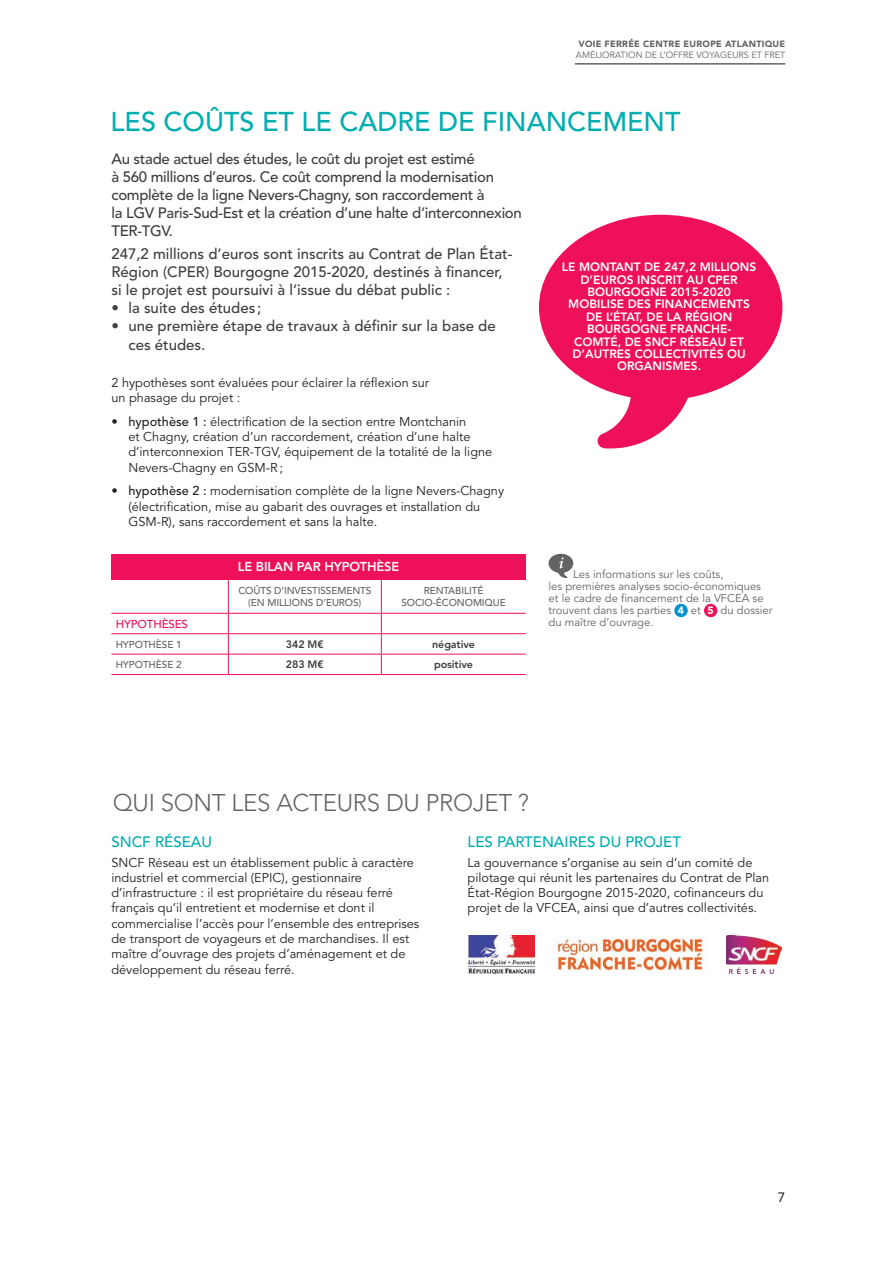
<style>
.page{position:relative;width:893px;height:1263px;background:#fff}
.page>*{position:absolute;margin:0;border:0;box-sizing:border-box;transform-origin:0 0}
.t1{font:500 27px "Avenir LT Std";color:#00adb0}
.t2{font:300 24px "Avenir LT Std";letter-spacing:-.01em;color:#636366}
.t3{font:500 15px/18px "Avenir LT Std";color:#3e3e3f}
.t4{font:500 15px/18px "Avenir LT Std";letter-spacing:-.02em;color:#3e3e3f}
.t5{font:500 15px "Avenir LT Std";color:#00adb0}
.t6{font:13.5px "Avenir LT Std";color:#231f20}
.t7{font:800 12.9px "Avenir LT Std";letter-spacing:-.01em;color:#fff}
.t8{font:12.75px/15.3px "Avenir LT Std";color:#231f20}
.t9{font:800 12px/12.3px "Avenir LT Std";color:#fff;text-align:center}
.t10{font:500 11.4px "Avenir LT Std";letter-spacing:-.01em;color:#ee1059}
.t11{font:11.25px/12px "Avenir LT Std";color:#636366}
.t12{font:800 10.65px "Avenir LT Std";letter-spacing:-.01em;color:#3e3e3f}
.t13{font:500 10.05px/11.4px "Avenir LT Std";letter-spacing:-.01em;color:#636366;text-align:center}
.t14{font:9px "Avenir LT Std";color:#636366}
.t15{font:900 9px "Avenir LT Std";letter-spacing:.03em;color:#636366}
.s1{font-weight:500}
.s2{font-weight:900;font-size:10.5px;color:#fff}
</style>
<div class="page">
<hr style="left:575px;top:63px;width:210px;height:2px;background:#636366">
<img style="left:726px;top:935px;width:55px;height:38px">
<img style="left:553px;top:937px;width:150px;height:33px">
<img style="left:469px;top:935px;width:65px;height:39px">
<svg style="left:539px;top:215px;width:243px;height:234px;fill:#ee1059"></svg>
<div style="left:111px;top:554px;width:415px;height:25px;background:#ee1059"></div>
<hr style="left:111px;top:579px;width:117px;height:1px;background:#ee1059">
<hr style="left:228px;top:579px;width:153px;height:1px;background:#ee1059">
<hr style="left:228px;top:580px;width:1px;height:33px;background:#ee1059">
<hr style="left:381px;top:579px;width:145px;height:1px;background:#ee1059">
<hr style="left:381px;top:580px;width:1px;height:33px;background:#ee1059">
<hr style="left:111px;top:613px;width:117px;height:1px;background:#ee1059">
<hr style="left:228px;top:613px;width:153px;height:1px;background:#ee1059">
<hr style="left:381px;top:613px;width:145px;height:1px;background:#ee1059">
<hr style="left:111px;top:633px;width:117px;height:1px;background:#ee1059">
<hr style="left:228px;top:633px;width:153px;height:1px;background:#ee1059">
<hr style="left:381px;top:633px;width:145px;height:1px;background:#ee1059">
<hr style="left:111px;top:654px;width:117px;height:1px;background:#ee1059">
<hr style="left:228px;top:654px;width:153px;height:1px;background:#ee1059">
<svg style="left:228px;top:614px;width:1px;height:60px"></svg>
<hr style="left:381px;top:654px;width:145px;height:1px;background:#ee1059">
<svg style="left:381px;top:614px;width:1px;height:60px"></svg>
<hr style="left:111px;top:674px;width:117px;height:1px;background:#ee1059">
<hr style="left:228px;top:674px;width:153px;height:1px;background:#ee1059">
<hr style="left:381px;top:674px;width:145px;height:1px;background:#ee1059">
<svg style="left:549px;top:554px;width:24px;height:24px"></svg>
<div style="left:674px;top:604px;width:14px;height:13px;background:#0093d0;border-radius:50%"></div>
<div style="left:704px;top:604px;width:13px;height:13px;background:#ee1059;border-radius:50%"></div>
<p class="t15" style="left:578px;top:39px;width:208px">VOIE FERRÉE CENTRE EUROPE ATLANTIQUE</p>
<p class="t14" style="left:576px;top:50px;width:211px">AMÉLIORATION DE L’OFFRE VOYAGEURS ET FRET</p>
<h1 class="t1" style="left:111px;top:106px;width:572px">LES COÛTS ET LE CADRE DE FINANCEMENT</h1>
<p class="t4" style="left:111px;top:150px;width:412px">Au stade actuel des études, le coût du projet est estimé<br>à 560 millions d’euros. Ce coût comprend la modernisation complète de la ligne Nevers-Chagny, son raccordement à<br>la LGV Paris-Sud-Est et la création d’une halte d’interconnexion TER-TGV.</p>
<p class="t3" style="left:111px;top:245px;width:402px">247,2 millions d’euros sont inscrits au Contrat de Plan État-<br>Région (CPER) Bourgogne 2015-2020, destinés à financer, si le projet est poursuivi à l’issue du débat public :</p>
<p class="t3" style="left:111px;top:299px;width:152px">• la suite des études ;</p>
<p class="t3" style="left:128px;top:316px;width:369px;line-height:19.5px;text-indent:-17px">• une première étape de travaux à définir sur la base de ces études.</p>
<p class="t8" style="left:111px;top:375px;width:319px">2 hypothèses sont évaluées pour éclairer la réflexion sur un phasage du projet :</p>
<p class="t8" style="left:128px;top:414px;width:365px;text-indent:-17px"><span class="s1">• hypothèse 1 :</span> électrification de la section entre Montchanin<br>et Chagny, création d’un raccordement, création d’une halte d’interconnexion TER-TGV, équipement de la totalité de la ligne Nevers-Chagny en GSM-R;</p>
<p class="t8" style="left:128px;top:484px;width:377px;text-indent:-17px"><span class="s1">• hypothèse 2 :</span> modernisation complète de la ligne Nevers-Chagny (électrification, mise au gabarit des ouvrages et installation du<br>GSM-R), sans raccordement et sans la halte.</p>
<p class="t9" style="left:562px;top:261px;width:196px">LE MONTANT DE 247,2 MILLIONS<br>D’EUROS INSCRIT AU CPER<br>BOURGOGNE 2015-2020<br>MOBILISE DES FINANCEMENTS<br>DE L’ÉTAT, DE LA RÉGION<br>BOURGOGNE FRANCHE-<br>COMTÉ, DE SNCF RÉSEAU ET<br>D’AUTRES COLLECTIVITÉS OU<br>ORGANISMES.</p>
<p class="t7" style="left:238px;top:559px;width:163px">LE BILAN PAR HYPOTHÈSE</p>
<p class="t13" style="left:238px;top:585px;width:135px">COÛTS D’INVESTISSEMENTS (EN MILLIONS D’EUROS)</p>
<p class="t13" style="left:401px;top:585px;width:106px">RENTABILITÉ<br>SOCIO-ÉCONOMIQUE</p>
<p class="t10" style="left:116px;top:617px;width:74px">HYPOTHÈSES</p>
<p class="t13" style="left:116px;top:639px;width:67px">HYPOTHÈSE 1</p>
<p class="t12" style="left:286px;top:638px;width:39px">342 M€</p>
<p class="t12" style="left:432px;top:638px;width:44px">négative</p>
<p class="t13" style="left:116px;top:659px;width:67px">HYPOTHÈSE 2</p>
<p class="t12" style="left:286px;top:658px;width:39px">283 M€</p>
<p class="t12" style="left:434px;top:658px;width:40px">positive</p>
<p class="t11" style="left:549px;top:568px;width:226px;text-indent:25px">Les informations sur les coûts,<br>les premières analyses socio-économiques et le cadre de financement de la VFCEA se trouvent dans les parties <span class="s2">4</span> et <span class="s2">5</span> du dossier du maître d’ouvrage.</p>
<h2 class="t2" style="left:113px;top:789px;width:418px">QUI SONT LES ACTEURS DU PROJET ?</h2>
<p class="t5" style="left:111px;top:833px;width:102px">SNCF RÉSEAU</p>
<p class="t8" style="left:111px;top:855px;width:309px">SNCF Réseau est un établissement public à caractère industriel et commercial (EPIC), gestionnaire d’infrastructure : il est propriétaire du réseau ferré français qu’il entretient et modernise et dont il commercialise l’accès pour l’ensemble des entreprises de transport de voyageurs et de marchandises. Il est maître d’ouvrage des projets d’aménagement et de développement du réseau ferré.</p>
<p class="t5" style="left:468px;top:833px;width:215px">LES PARTENAIRES DU PROJET</p>
<p class="t8" style="left:468px;top:855px;width:303px">La gouvernance s’organise au sein d’un comité de pilotage qui réunit les partenaires du Contrat de Plan État-Région Bourgogne 2015-2020, cofinanceurs du projet de la VFCEA, ainsi que d’autres collectivités.</p>
<p class="t6" style="left:778px;top:1190px;width:9px">7</p>
</div>
